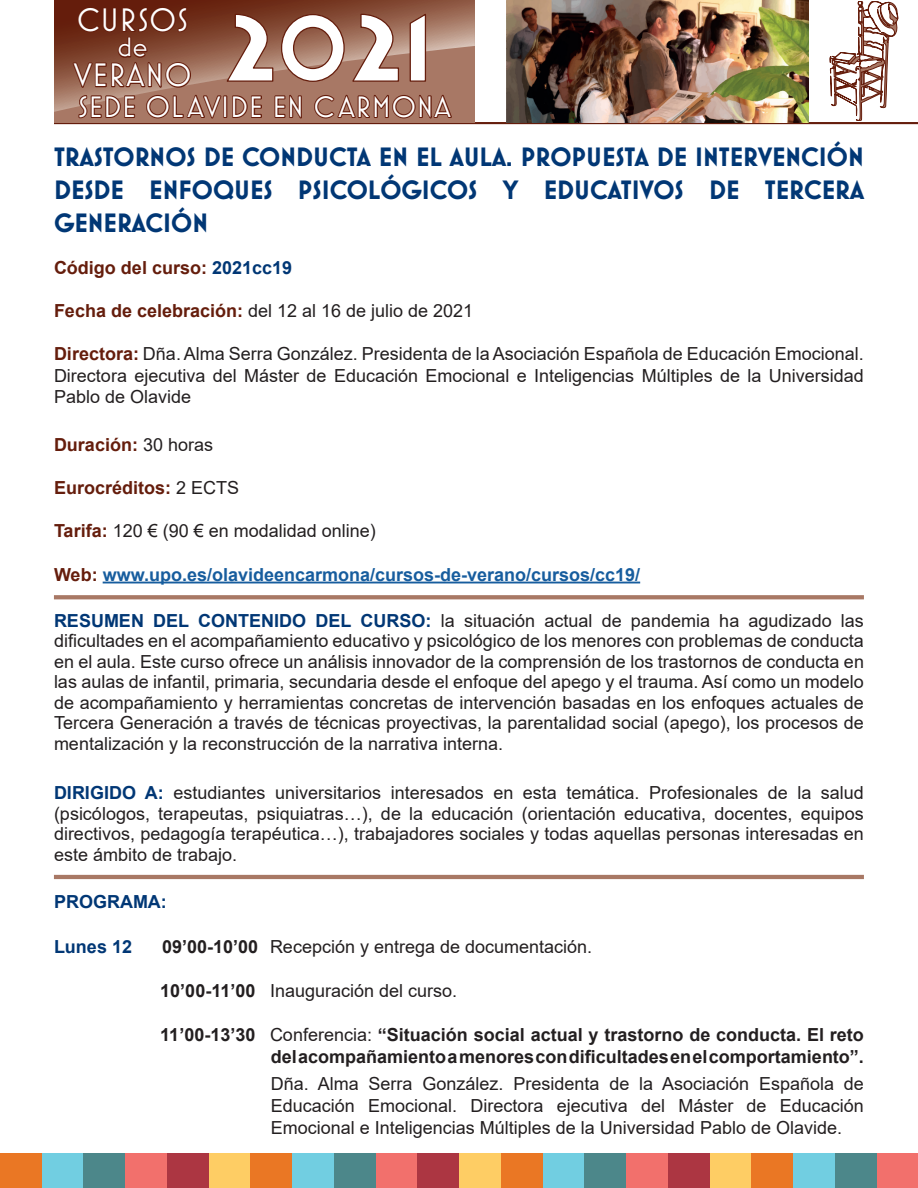
<style>
.page{position:relative;width:918px;height:1188px;background:#fff}
.page>*{position:absolute;margin:0;border:0;box-sizing:border-box;transform-origin:0 0}
.t1{font:33px "Mostra Nuova";letter-spacing:.03em;color:#fff}
.t2{font:30px "Mostra Nuova";letter-spacing:.03em;color:#fff}
.t3{font:700 27px/33px "Mostra Nuova";color:#013775;text-align:justify}
.t4{font:27px "Mostra Nuova";color:#fff}
.t5{font:18px/20.5px "Arial";color:#231f20;text-align:justify}
.t6{font:700 18px/22.2px "Arial";color:#231f20;text-align:right}
.t7{font:700 18px "Arial";color:#175d9e}
.t8{font:700 18px "Arial";color:#651d0c}
.t9{font:700 18px "Arial";color:#013775}
.s1{color:#013775}
.s2{font-weight:700;color:#651d0c}
.s3{font-weight:400;color:#231f20}
.s4{color:#651d0c}
.s5{font-weight:700;color:#013775}
.s6{font-weight:700}
.s7{font-weight:400}
</style>
<div class="page">
<hr style="left:54px;top:122px;width:864px;height:2px;background:#651d0c">
<img style="left:506px;top:0;width:302px;height:122px">
<svg style="left:830px;top:1px;width:68px;height:120px"></svg>
<svg style="left:54px;top:0;width:421px;height:112px;background:#8a523f"></svg>
<svg style="left:71px;top:6px;width:383px;height:117px;background:#9c6c5b"></svg>
<hr style="left:103px;top:582px;width:537px;height:1px;background:#175d9e">
<svg style="left:54px;top:595px;width:810px;height:4px;background:#ab7d6a"></svg>
<hr style="left:54px;top:875px;width:810px;height:4px;background:#a87865">
<div style="left:0;top:1154px;width:42px;height:34px;background:#ea7724"></div>
<div style="left:42px;top:1154px;width:41px;height:34px;background:#71cee1"></div>
<div style="left:83px;top:1154px;width:42px;height:34px;background:#4c878a"></div>
<div style="left:125px;top:1154px;width:42px;height:34px;background:#f2706c"></div>
<div style="left:167px;top:1154px;width:42px;height:34px;background:#ac3642"></div>
<div style="left:209px;top:1154px;width:41px;height:34px;background:#fecd64"></div>
<div style="left:250px;top:1154px;width:42px;height:34px;background:#ea7724"></div>
<div style="left:292px;top:1154px;width:42px;height:34px;background:#71cee1"></div>
<div style="left:334px;top:1154px;width:42px;height:34px;background:#4c878a"></div>
<div style="left:376px;top:1154px;width:41px;height:34px;background:#f2706c"></div>
<div style="left:417px;top:1154px;width:42px;height:34px;background:#ac3642"></div>
<div style="left:459px;top:1154px;width:42px;height:34px;background:#fecd64"></div>
<div style="left:501px;top:1154px;width:42px;height:34px;background:#ea7724"></div>
<div style="left:543px;top:1154px;width:41px;height:34px;background:#71cee1"></div>
<div style="left:584px;top:1154px;width:42px;height:34px;background:#4c878a"></div>
<div style="left:626px;top:1154px;width:42px;height:34px;background:#f2706c"></div>
<div style="left:668px;top:1154px;width:42px;height:34px;background:#ac3642"></div>
<div style="left:710px;top:1154px;width:41px;height:34px;background:#fecd64"></div>
<div style="left:751px;top:1154px;width:42px;height:34px;background:#ea7724"></div>
<div style="left:793px;top:1154px;width:42px;height:34px;background:#71cee1"></div>
<div style="left:835px;top:1154px;width:42px;height:34px;background:#4c878a"></div>
<div style="left:877px;top:1154px;width:41px;height:34px;background:#f2706c"></div>
<h1 class="t1" style="left:77px;top:1px;width:112px">CURSOS</h1>
<h3 class="t4" style="left:118px;top:32px;width:31px">de</h3>
<h1 class="t1" style="left:74px;top:56px;width:119px">VERANO</h1>
<h2 class="t2" style="left:78px;top:90px;width:374px">SEDE OL AVIDE EN CARMONA</h2>
<h3 class="t3" style="left:54px;top:141px;width:811px">TRASTORNOS DE CONDUCTA EN EL AULA. PROPUESTA DE INTERVENCIÓN DESDE ENFOQUES PSICOLÓGICOS Y EDUCATIVOS DE TERCERA GENERACIÓN</h3>
<p class="t8" style="left:54px;top:255px;width:240px">Código del curso: <span class="s1">2021cc19</span></p>
<p class="t5" style="left:54px;top:300px;width:421px"><span class="s2">Fecha de celebración:</span> del 12 al 16 de julio de 2021</p>
<p class="t5" style="left:54px;top:343px;width:811px;line-height:21.6px"><span class="s2">Directora:</span> Dña. Alma Serra González. Presidenta de la Asociación Española de Educación Emocional.<br>Directora ejecutiva del Máster de Educación Emocional e Inteligencias Múltiples de la Universidad Pablo de Olavide</p>
<p class="t8" style="left:54px;top:432px;width:161px">Duración: <span class="s3">30 horas</span></p>
<p class="t8" style="left:54px;top:475px;width:187px">Eurocréditos: <span class="s3">2 ECTS</span></p>
<p class="t5" style="left:54px;top:520px;width:323px"><span class="s2">Tarifa:</span> 120 € (90 € en modalidad online)</p>
<p class="t7" style="left:54px;top:562px;width:588px"><span class="s4">Web:</span> www.upo.es/olavideencarmona/cursos-de-verano/cursos/cc19/</p>
<p class="t5" style="left:54px;top:610px;width:812px"><span class="s5">RESUMEN DEL CONTENIDO DEL CURSO:</span> la situación actual de pandemia ha agudizado las dificultades en el acompañamiento educativo y psicológico de los menores con problemas de conducta en el aula. Este curso ofrece un análisis innovador de la comprensión de los trastornos de conducta en las aulas de infantil, primaria, secundaria desde el enfoque del apego y el trauma. Así como un modelo de acompañamiento y herramientas concretas de intervención basadas en los enfoques actuales de Tercera Generación a través de técnicas proyectivas, la parentalidad social (apego), los procesos de mentalización y la reconstrucción de la narrativa interna.</p>
<p class="t5" style="left:54px;top:782px;width:811px"><span class="s5">DIRIGIDO A:</span> estudiantes universitarios interesados en esta temática. Profesionales de la salud (psicólogos, terapeutas, psiquiatras…), de la educación (orientación educativa, docentes, equipos directivos, pedagogía terapéutica…), trabajadores sociales y todas aquellas personas interesadas en este ámbito de trabajo.</p>
<p class="t9" style="left:54px;top:889px;width:114px">PROGRAMA:</p>
<p class="t9" style="left:54px;top:934px;width:80px">Lunes 12</p>
<p class="t5" style="left:162px;top:936px;width:432px"><span class="s6">09’00-10’00</span> Recepción y entrega de documentación.</p>
<p class="t5" style="left:160px;top:980px;width:298px"><span class="s6">10’00-11’00</span> Inauguración del curso.</p>
<p class="t6" style="left:160px;top:1024px;width:705px">11’00-13’30 <span class="s7">Conferencia:</span> “Situación social actual y trastorno de conducta. El reto del acompañamiento a menores con dificultades en el comportamiento”.</p>
<p class="t5" style="left:271px;top:1072px;width:595px;line-height:22.2px">Dña. Alma Serra González. Presidenta de la Asociación Española de Educación Emocional. Directora ejecutiva del Máster de Educación Emocional e Inteligencias Múltiples de la Universidad Pablo de Olavide.</p>
</div>
